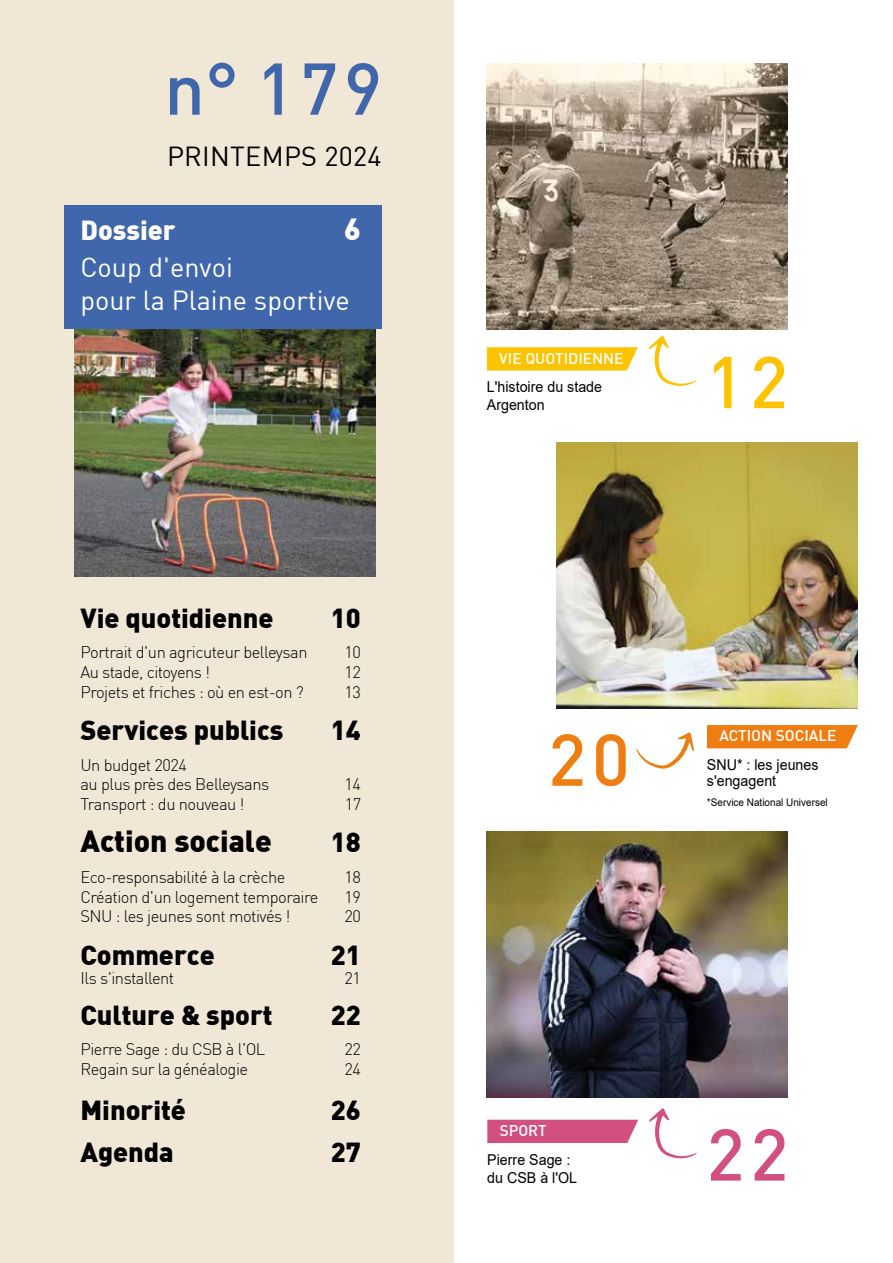
<style>
.page{position:relative;width:893px;height:1263px;background:#fff}
.page>*{position:absolute;margin:0;border:0;box-sizing:border-box;transform-origin:0 0}
.t1{font:500 72px "DIN";color:#4067ab}
.t2{font:500 72px "DIN";color:#fcc400}
.t3{font:500 72px "DIN";color:#ee7e12}
.t4{font:500 72px "DIN";color:#d15080}
.t5{font:900 30px "DIN";color:#000}
.t6{font:900 30px "DIN";color:#fff}
.t7{font:900 27px "DIN";color:#000}
.t8{font:27px/32.4px "DIN";color:#fff}
.t9{font:27px "DIN";letter-spacing:.01em;color:#000}
.t10{font:900 27px "DIN";color:#fff}
.t11{font:300 16.5px/19.8px "DIN";letter-spacing:-.03em;color:#000}
.t12{font:500 15.3px "DIN";color:#fff}
.t13{font:15px/18px "Arial";color:#000;scale:.95 1}
.t14{font:10.5px "Arial";color:#000;scale:.95 1}
</style>
<div class="page">
<div style="left:0;top:0;width:454px;height:1263px;background:#f1e7d7"></div>
<img style="left:74px;top:329px;width:301px;height:247px">
<div style="left:65px;top:206px;width:317px;height:123px;background:#4067ab"></div>
<img style="left:487px;top:64px;width:301px;height:265px">
<img style="left:557px;top:443px;width:301px;height:265px">
<img style="left:487px;top:832px;width:301px;height:265px">
<svg style="left:649px;top:336px;width:47px;height:50px"></svg>
<svg style="left:487px;top:347px;width:151px;height:24px;background:#fcc710"></svg>
<svg style="left:636px;top:732px;width:58px;height:37px"></svg>
<svg style="left:707px;top:725px;width:151px;height:23px;background:#ee821b"></svg>
<svg style="left:649px;top:1108px;width:48px;height:51px"></svg>
<div style="left:487px;top:1120px;width:151px;height:23px;background:#d15080"></div>
<h1 class="t1" style="left:164px;top:43px;width:220px">n° 179</h1>
<h3 class="t9" style="left:167px;top:140px;width:216px">PRINTEMPS 2024</h3>
<h3 class="t10" style="left:80px;top:212px;width:97px">Dossier</h3>
<h2 class="t6" style="left:344px;top:209px;width:18px">6</h2>
<h3 class="t8" style="left:80px;top:251px;width:271px">Coup d'envoi<br>pour la Plaine sportive</h3>
<h3 class="t7" style="left:80px;top:600px;width:195px">Vie quotidienne</h3>
<h3 class="t7" style="left:331px;top:600px;width:32px">10</h3>
<p class="t11" style="left:80px;top:642px;width:229px">Portrait d'un agricuteur belleysan</p>
<p class="t11" style="left:344px;top:642px;width:18px">10</p>
<p class="t11" style="left:80px;top:662px;width:131px">Au stade, citoyens !</p>
<p class="t11" style="left:344px;top:662px;width:18px">12</p>
<p class="t11" style="left:80px;top:682px;width:225px">Projets et friches : où en est-on ?</p>
<p class="t11" style="left:344px;top:682px;width:18px">13</p>
<h3 class="t7" style="left:80px;top:712px;width:205px">Services publics</h3>
<h3 class="t7" style="left:331px;top:712px;width:32px">14</h3>
<p class="t11" style="left:80px;top:755px;width:190px">Un budget 2024<br>au plus près des Belleysans</p>
<p class="t11" style="left:344px;top:774px;width:18px">14</p>
<p class="t11" style="left:80px;top:794px;width:166px">Transport : du nouveau !</p>
<p class="t11" style="left:345px;top:794px;width:18px">17</p>
<h2 class="t5" style="left:80px;top:821px;width:193px">Action sociale</h2>
<h3 class="t7" style="left:331px;top:824px;width:32px">18</h3>
<p class="t11" style="left:80px;top:867px;width:206px">Eco-responsabilité à la crèche</p>
<p class="t11" style="left:344px;top:867px;width:18px">18</p>
<p class="t11" style="left:80px;top:887px;width:239px">Création d'un logement temporaire</p>
<p class="t11" style="left:344px;top:887px;width:18px">19</p>
<p class="t11" style="left:80px;top:906px;width:212px">SNU : les jeunes sont motivés !</p>
<p class="t11" style="left:344px;top:906px;width:18px">20</p>
<h3 class="t7" style="left:80px;top:937px;width:136px">Commerce</h3>
<h3 class="t7" style="left:331px;top:937px;width:32px">21</h3>
<p class="t11" style="left:80px;top:968px;width:95px">Ils s'installent</p>
<p class="t11" style="left:344px;top:968px;width:18px">21</p>
<h3 class="t7" style="left:80px;top:997px;width:194px">Culture &amp; sport</h3>
<h3 class="t7" style="left:331px;top:997px;width:32px">22</h3>
<p class="t11" style="left:80px;top:1039px;width:186px">Pierre Sage : du CSB à l'OL</p>
<p class="t11" style="left:344px;top:1039px;width:18px">22</p>
<p class="t11" style="left:80px;top:1059px;width:169px">Regain sur la généalogie</p>
<p class="t11" style="left:344px;top:1059px;width:18px">24</p>
<h3 class="t7" style="left:80px;top:1092px;width:107px">Minorité</h3>
<h3 class="t7" style="left:331px;top:1092px;width:32px">26</h3>
<h3 class="t7" style="left:80px;top:1134px;width:95px">Agenda</h3>
<h3 class="t7" style="left:331px;top:1134px;width:32px">27</h3>
<p class="t12" style="left:499px;top:348px;width:126px">VIE QUOTIDIENNE</p>
<p class="t13" style="left:487px;top:378px;width:123px">L'histoire du stade<br>Argenton</p>
<h1 class="t2" style="left:706px;top:336px;width:84px">12</h1>
<h1 class="t3" style="left:548px;top:714px;width:84px">20</h1>
<p class="t12" style="left:719px;top:726px;width:119px">ACTION SOCIALE</p>
<p class="t13" style="left:707px;top:756px;width:119px;line-height:16.5px">SNU* : les jeunes s'engagent</p>
<p class="t14" style="left:707px;top:795px;width:129px">*Service National Universel</p>
<p class="t12" style="left:500px;top:1121px;width:49px">SPORT</p>
<p class="t13" style="left:487px;top:1150px;width:96px">Pierre Sage : du CSB à l'OL</p>
<h1 class="t4" style="left:706px;top:1108px;width:84px">22</h1>
</div>
